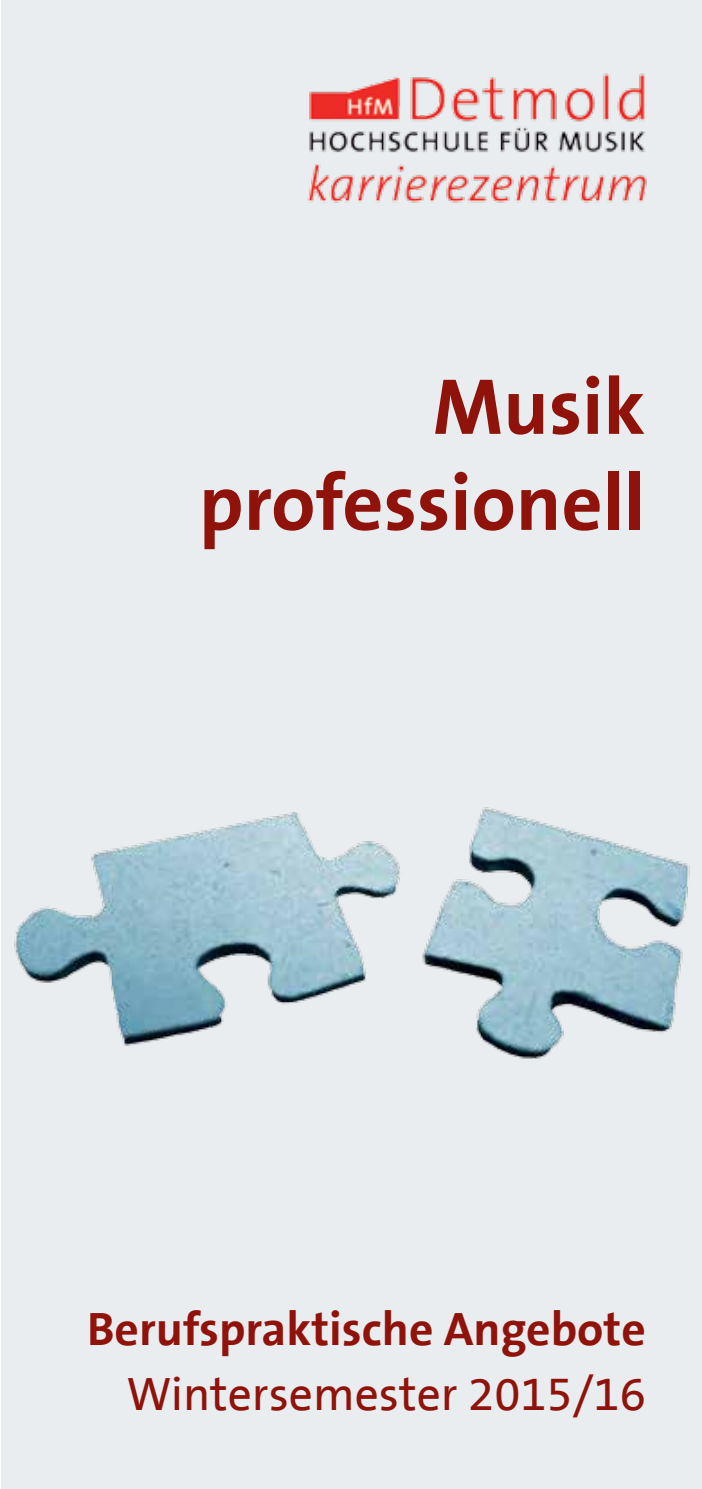
<style>
.page{position:relative;width:702px;height:1489px;background:#fff}
.page>*{position:absolute;margin:0;border:0;box-sizing:border-box;transform-origin:0 0}
.t1{font:700 80px/96px "The Sans B7";color:#8f130a;text-align:right}
.t2{font:700 47.5px "The Sans B7";color:#8f130a}
.t3{font:47.5px "The Sans B5 Plain";color:#8f130a}
</style>
<div class="page">
<div style="left:1px;top:0;width:701px;height:1488px;background:#eaedef"></div>
<img style="left:307px;top:73px;width:340px;height:130px">
<img style="left:14px;top:807px;width:676px;height:252px">
<h1 class="t1" style="left:199px;top:359px;width:448px">Musik professionell</h1>
<p class="t2" style="left:87px;top:1297px;width:560px">Berufspraktische Angebote</p>
<p class="t3" style="left:126px;top:1362px;width:521px">Wintersemester 2015/16</p>
</div>
